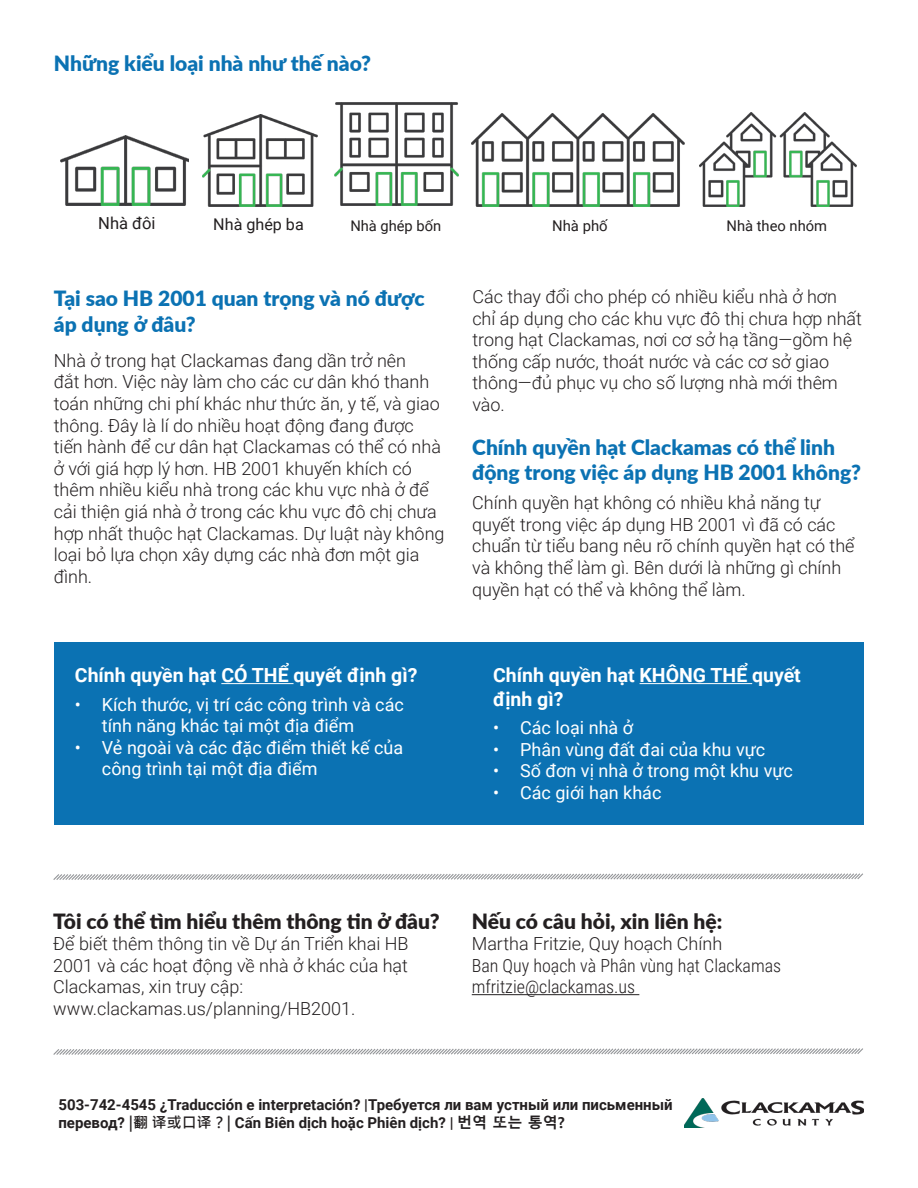
<style>
.page{position:relative;width:918px;height:1188px;background:#fff}
.page>*{position:absolute;margin:0;border:0;box-sizing:border-box;transform-origin:0 0}
.Header_3{font:900 21px/25.2px "Lato";color:#0b72b3}
.t1{font:900 21px "Lato";color:#231f20}
.t2{font:700 19.5px/23.4px "Roboto";color:#fff}
.Body_1{font:300 18px/21.6px "Roboto";color:#231f20}
.t3{font:18px/21.6px "Roboto";color:#fff}
.t4{font:300 18px "Roboto Condensed";color:#231f20}
.t5{font:16.5px "Roboto";color:#231f20}
.t6{font:16.05px "Roboto";color:#231f20}
.t7{font:700 15px/18px "Roboto";color:#231f20}
.t8{font:14.85px "Roboto";color:#231f20}
.t9{font:14.7px "Roboto";color:#231f20}
.s1{font-family:"Microsoft Jheng Hei UI Bold";font-weight:400}
.s2{font-family:"Microsoft Jheng Hei"}
.s3{font-family:"Malgun Gothic"}
</style>
<div class="page">
<div style="left:54px;top:643px;width:810px;height:182px;background:#0b72b3"></div>
<hr style="left:472px;top:994px;width:167px;height:1px;background:#231f20">
<hr style="left:221px;top:683px;width:73px;height:1px;background:#fff">
<hr style="left:640px;top:683px;width:112px;height:1px;background:#fff">
<img style="left:684px;top:1098px;width:180px;height:29px">
<svg style="left:53px;top:1048px;width:810px;height:7px"></svg>
<img style="left:61px;top:136px;width:128px;height:69px">
<img style="left:202px;top:114px;width:115px;height:92px">
<img style="left:335px;top:103px;width:123px;height:103px">
<img style="left:472px;top:114px;width:213px;height:92px">
<img style="left:699px;top:113px;width:157px;height:93px">
<svg style="left:53px;top:873px;width:810px;height:7px"></svg>
<p class="Header_3" style="left:54px;top:50px;width:319px">Những kiểu loại nhà như thế nào?</p>
<p class="t5" style="left:98px;top:212px;width:59px">Nhà đôi</p>
<p class="t6" style="left:213px;top:213px;width:92px">Nhà ghép ba</p>
<p class="t9" style="left:350px;top:216px;width:92px">Nhà ghép bốn</p>
<p class="t8" style="left:552px;top:216px;width:57px">Nhà phố</p>
<p class="t9" style="left:727px;top:216px;width:102px">Nhà theo nhóm</p>
<p class="Header_3" style="left:54px;top:285px;width:372px">Tại sao HB 2001 quan trọng và nó được áp dụng ở đâu?</p>
<p class="Body_1" style="left:54px;top:349px;width:392px">Nhà ở trong hạt Clackamas đang dần trở nên<br>đắt hơn. Việc này làm cho các cư dân khó thanh toán những chi phí khác như thức ăn, y tế, và giao thông. Đây là lí do nhiều hoạt động đang được tiến hành để cư dân hạt Clackamas có thể có nhà ở với giá hợp lý hơn. HB 2001 khuyến khích có thêm nhiều kiểu nhà trong các khu vực nhà ở để cải thiện giá nhà ở trong các khu vực đô chị chưa hợp nhất thuộc hạt Clackamas. Dự luật này không loại bỏ lựa chọn xây dựng các nhà đơn một gia đình.</p>
<p class="t2" style="left:75px;top:663px;width:344px">Chính quyền hạt CÓ THỂ quyết định gì?</p>
<p class="t3" style="left:102px;top:693px;width:304px;text-indent:-27px">• Kích thước, vị trí các công trình và các tính năng khác tại một địa điểm</p>
<p class="t3" style="left:102px;top:736px;width:303px;text-indent:-27px">• Vẻ ngoài và các đặc điểm thiết kế của công trình tại một địa điểm</p>
<p class="Body_1" style="left:472px;top:285px;width:391px">Các thay đổi cho phép có nhiều kiểu nhà ở hơn chỉ áp dụng cho các khu vực đô thị chưa hợp nhất trong hạt Clackamas, nơi cơ sở hạ tầng—gồm hệ thống cấp nước, thoát nước và các cơ sở giao thông—đủ phục vụ cho số lượng nhà mới thêm vào.</p>
<p class="Header_3" style="left:472px;top:434px;width:390px">Chính quyền hạt Clackamas có thể linh động trong việc áp dụng HB 2001 không?</p>
<p class="Body_1" style="left:472px;top:491px;width:384px">Chính quyền hạt không có nhiều khả năng tự quyết trong việc áp dụng HB 2001 vì đã có các chuẩn từ tiểu bang nêu rõ chính quyền hạt có thể và không thể làm gì. Bên dưới là những gì chính quyền hạt có thể và không thể làm.</p>
<p class="t2" style="left:493px;top:663px;width:309px">Chính quyền hạt KHÔNG THỂ quyết định gì?</p>
<p class="t3" style="left:493px;top:716px;width:142px">• Các loại nhà ở</p>
<p class="t3" style="left:493px;top:738px;width:274px">• Phân vùng đất đai của khu vực</p>
<p class="t3" style="left:493px;top:759px;width:301px">• Số đơn vị nhà ở trong một khu vực</p>
<p class="t3" style="left:493px;top:781px;width:170px">• Các giới hạn khác</p>
<p class="t1" style="left:53px;top:905px;width:388px">Tôi có thể tìm hiểu thêm thông tin ở đâu?</p>
<p class="Body_1" style="left:53px;top:932px;width:357px;text-align:justify">Để biết thêm thông tin về Dự án Triển khai HB 2001 và các hoạt động về nhà ở khác của hạt Clackamas, xin truy cập:</p>
<p class="Body_1" style="left:53px;top:997px;width:304px">www.clackamas.us/planning/HB2001.</p>
<p class="t1" style="left:472px;top:905px;width:252px">Nếu có câu hỏi, xin liên hệ:</p>
<p class="Body_1" style="left:472px;top:932px;width:252px">Martha Fritzie, Quy hoạch Chính</p>
<p class="t4" style="left:472px;top:953px;width:311px">Ban Quy hoạch và Phân vùng hạt Clackamas</p>
<p class="t4" style="left:472px;top:974px;width:165px">mfritzie@clackamas.us</p>
<p class="t7" style="left:58px;top:1095px;width:616px">503-742-4545 ¿Traducción e interpretación? |Требуется ли вам устный или письменный перевод? <span class="s1">|翻 译或口译</span><span class="s2">？|</span> Cấn Biên dịch hoặc Phiên dịch? | <span class="s3">번역 또는 통역?</span></p>
</div>
